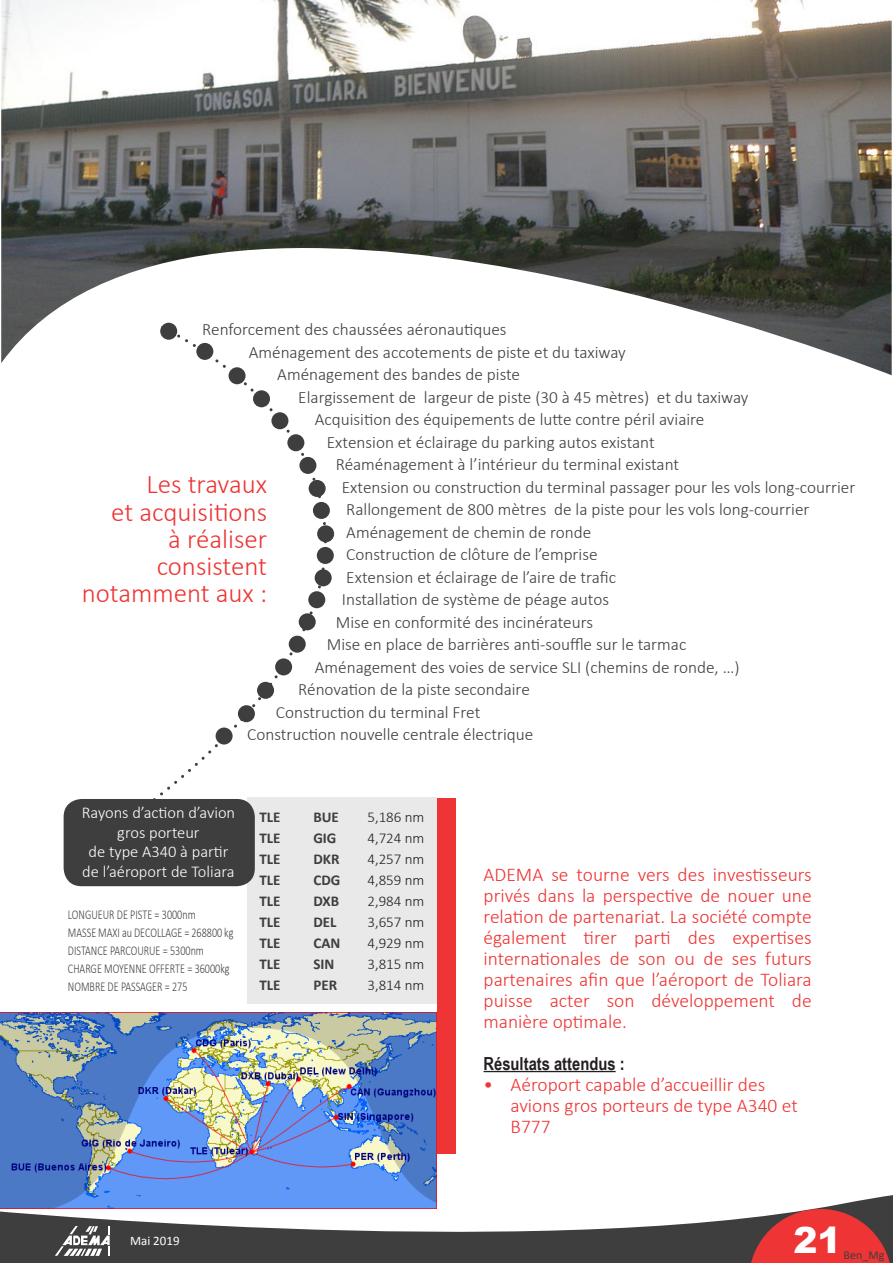
<style>
.page{position:relative;width:893px;height:1263px;background:#fff}
.page>*{position:absolute;margin:0;border:0;box-sizing:border-box;transform-origin:0 0}
.t1{font:900 36px "Arial";color:#fff}
.t2{font:300 27px "Calibri";color:#ee3434}
.t3{font:300 19.5px/21px "Calibri";color:#ee3434;text-align:justify}
.t4{font:700 18px "Arial Narrow";color:#231f20}
.t5{font:300 17.25px "Calibri";color:#3e3e3f}
.t6{font:300 16.5px/19.8px "Calibri";color:#fff;text-align:center}
.t7{font:300 15px "Calibri";color:#231f20}
.t8{font:700 15px "Calibri";color:#3e3e3f}
.t9{font:300 13.5px "Calibri";color:#3e3e3f;scale:.75 1}
.t10{font:12.9px "Calibri";color:#fff}
.t11{font:12px "Calibri";color:#3e3e3f}
</style>
<div class="page">
<svg style="left:0;top:1153px;width:893px;height:110px"></svg>
<svg style="left:749px;top:1209px;width:143px;height:54px;background:#c33e3e"></svg>
<svg style="left:54px;top:1226px;width:56px;height:30px"></svg>
<img style="left:0;top:1013px;width:437px;height:196px">
<div style="left:437px;top:798px;width:19px;height:355px;background:#ee3434"></div>
<hr style="left:484px;top:1071px;width:132px;height:1px;background:#231f20">
<div style="left:247px;top:797px;width:190px;height:207px;background:#e9e9e9"></div>
<div style="left:275px;top:658px;width:17px;height:17px;background:#3e3e3f;border-radius:50%"></div>
<div style="left:257px;top:682px;width:17px;height:17px;background:#3e3e3f;border-radius:50%"></div>
<div style="left:238px;top:705px;width:17px;height:17px;background:#3e3e3f;border-radius:50%"></div>
<div style="left:216px;top:727px;width:17px;height:17px;background:#3e3e3f;border-radius:50%"></div>
<div style="left:289px;top:636px;width:17px;height:17px;background:#3e3e3f;border-radius:50%"></div>
<div style="left:299px;top:613px;width:17px;height:17px;background:#3e3e3f;border-radius:50%"></div>
<div style="left:308px;top:591px;width:17px;height:17px;background:#3e3e3f;border-radius:50%"></div>
<div style="left:315px;top:569px;width:17px;height:17px;background:#3e3e3f;border-radius:50%"></div>
<div style="left:317px;top:547px;width:17px;height:17px;background:#3e3e3f;border-radius:50%"></div>
<div style="left:317px;top:525px;width:17px;height:17px;background:#3e3e3f;border-radius:50%"></div>
<div style="left:313px;top:502px;width:17px;height:17px;background:#3e3e3f;border-radius:50%"></div>
<div style="left:309px;top:480px;width:17px;height:17px;background:#3e3e3f;border-radius:50%"></div>
<div style="left:299px;top:457px;width:17px;height:17px;background:#3e3e3f;border-radius:50%"></div>
<div style="left:287px;top:434px;width:17px;height:17px;background:#3e3e3f;border-radius:50%"></div>
<div style="left:271px;top:412px;width:17px;height:17px;background:#3e3e3f;border-radius:50%"></div>
<div style="left:253px;top:390px;width:17px;height:17px;background:#3e3e3f;border-radius:50%"></div>
<div style="left:229px;top:367px;width:17px;height:17px;background:#3e3e3f;border-radius:50%"></div>
<div style="left:64px;top:799px;width:191px;height:87px;background:#3e3e3f;border-radius:18px"></div>
<img style="left:1px;top:0;width:891px;height:375px">
<p class="t5" style="left:202px;top:319px;width:306px">Renforcement des chaussées aéronautiques</p>
<p class="t5" style="left:249px;top:341px;width:378px">Aménagement des accotements de piste et du taxiway</p>
<p class="t5" style="left:277px;top:364px;width:244px">Aménagement des bandes de piste</p>
<p class="t5" style="left:298px;top:386px;width:452px">Elargissement de largeur de piste (30 à 45 mètres) et du taxiway</p>
<p class="t5" style="left:315px;top:409px;width:391px">Acquisition des équipements de lutte contre péril aviaire</p>
<p class="t5" style="left:327px;top:431px;width:329px">Extension et éclairage du parking autos existant</p>
<p class="t5" style="left:336px;top:454px;width:345px">Réaménagement à l’intérieur du terminal existant</p>
<p class="t5" style="left:342px;top:476px;width:515px">Extension ou construction du terminal passager pour les vols long-courrier</p>
<p class="t5" style="left:346px;top:499px;width:465px">Rallongement de 800 mètres de la piste pour les vols long-courrier</p>
<p class="t5" style="left:346px;top:521px;width:246px">Aménagement de chemin de ronde</p>
<p class="t5" style="left:346px;top:544px;width:253px">Construction de clôture de l’emprise</p>
<p class="t5" style="left:346px;top:566px;width:271px">Extension et éclairage de l’aire de trafic</p>
<p class="t5" style="left:342px;top:589px;width:269px">Installation de système de péage autos</p>
<p class="t5" style="left:336px;top:611px;width:259px">Mise en conformité des incinérateurs</p>
<p class="t5" style="left:327px;top:634px;width:361px">Mise en place de barrières anti-souffle sur le tarmac</p>
<p class="t5" style="left:315px;top:656px;width:426px">Aménagement des voies de service SLI (chemins de ronde, …)</p>
<p class="t5" style="left:298px;top:679px;width:233px">Rénovation de la piste secondaire</p>
<p class="t5" style="left:276px;top:701px;width:206px">Construction du terminal Fret</p>
<p class="t5" style="left:247px;top:724px;width:288px">Construction nouvelle centrale électrique</p>
<p class="t2" style="left:146px;top:468px;width:122px">Les travaux</p>
<p class="t2" style="left:111px;top:495px;width:158px">et acquisitions</p>
<p class="t2" style="left:168px;top:522px;width:100px">à réaliser</p>
<p class="t2" style="left:157px;top:549px;width:112px">consistent</p>
<p class="t2" style="left:82px;top:576px;width:187px">notamment aux :</p>
<p class="t6" style="left:82px;top:802px;width:155px">Rayons d’action d’avion gros porteur</p>
<p class="t6" style="left:89px;top:842px;width:141px">de type A340 à partir</p>
<p class="t6" style="left:82px;top:862px;width:154px">de l’aéroport de Toliara</p>
<p class="t9" style="left:68px;top:906px;width:172px">LONGUEUR DE PISTE = 3000nm</p>
<p class="t9" style="left:68px;top:924px;width:222px">MASSE MAXI au DECOLLAGE = 268800 kg</p>
<p class="t9" style="left:68px;top:942px;width:183px">DISTANCE PARCOURUE = 5300nm</p>
<p class="t9" style="left:68px;top:960px;width:217px">CHARGE MOYENNE OFFERTE = 36000kg</p>
<p class="t9" style="left:68px;top:978px;width:161px">NOMBRE DE PASSAGER = 275</p>
<p class="t8" style="left:259px;top:806px;width:23px">TLE</p>
<p class="t8" style="left:313px;top:806px;width:27px">BUE</p>
<p class="t7" style="left:367px;top:808px;width:58px">5,186 nm</p>
<p class="t8" style="left:259px;top:827px;width:23px">TLE</p>
<p class="t8" style="left:313px;top:827px;width:25px">GIG</p>
<p class="t7" style="left:367px;top:829px;width:58px">4,724 nm</p>
<p class="t8" style="left:259px;top:848px;width:23px">TLE</p>
<p class="t8" style="left:313px;top:848px;width:28px">DKR</p>
<p class="t7" style="left:367px;top:850px;width:58px">4,257 nm</p>
<p class="t8" style="left:259px;top:869px;width:23px">TLE</p>
<p class="t8" style="left:313px;top:869px;width:28px">CDG</p>
<p class="t7" style="left:367px;top:871px;width:58px">4,859 nm</p>
<p class="t8" style="left:259px;top:890px;width:23px">TLE</p>
<p class="t8" style="left:313px;top:890px;width:27px">DXB</p>
<p class="t7" style="left:367px;top:892px;width:58px">2,984 nm</p>
<p class="t8" style="left:259px;top:911px;width:23px">TLE</p>
<p class="t8" style="left:313px;top:911px;width:25px">DEL</p>
<p class="t7" style="left:367px;top:913px;width:58px">3,657 nm</p>
<p class="t8" style="left:259px;top:932px;width:23px">TLE</p>
<p class="t8" style="left:313px;top:932px;width:28px">CAN</p>
<p class="t7" style="left:367px;top:934px;width:58px">4,929 nm</p>
<p class="t8" style="left:259px;top:953px;width:23px">TLE</p>
<p class="t8" style="left:313px;top:953px;width:22px">SIN</p>
<p class="t7" style="left:367px;top:955px;width:58px">3,815 nm</p>
<p class="t8" style="left:259px;top:974px;width:23px">TLE</p>
<p class="t8" style="left:313px;top:974px;width:25px">PER</p>
<p class="t7" style="left:367px;top:976px;width:58px">3,814 nm</p>
<p class="t3" style="left:484px;top:863px;width:330px">ADEMA se tourne vers des investisseurs privés dans la perspective de nouer une relation de partenariat. La société compte également tirer parti des expertises internationales de son ou de ses futurs partenaires afin que l’aéroport de Toliara puisse acter son développement de manière optimale.</p>
<p class="t4" style="left:484px;top:1050px;width:143px">Résultats attendus :</p>
<p class="t3" style="left:511px;top:1073px;width:289px;text-align:left;text-indent:-27px">• Aéroport capable d’accueillir des avions gros porteurs de type A340 et<br>B777</p>
<p class="t10" style="left:130px;top:1232px;width:51px">Mai 2019</p>
<h1 class="t1" style="left:793px;top:1214px;width:50px">21</h1>
<p class="t11" style="left:844px;top:1247px;width:42px">Ben_Mg</p>
</div>
